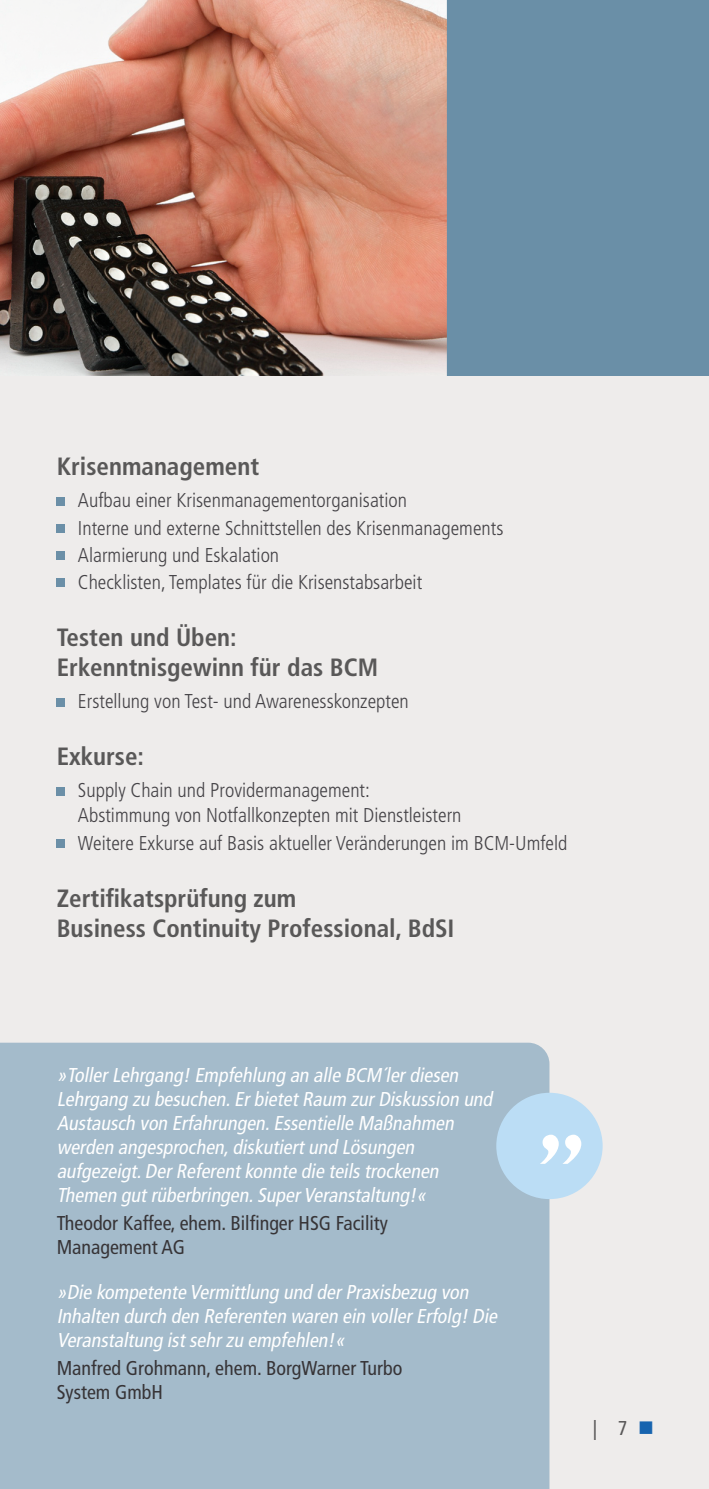
<style>
.page{position:relative;width:709px;height:1489px;background:#fff}
.page>*{position:absolute;margin:0;border:0;box-sizing:border-box;transform-origin:0 0}
.t1{font:700 condensed 25px/30px "Frutiger LT Std";color:#595858}
.t2{font:italic condensed 20px/24px "Frutiger LT Std";color:#fff}
.t3{font:300 condensed 20px/27.2px "Frutiger LT Std";color:#454347}
.t4{font:condensed 20px/24px "Frutiger LT Std";color:#373437}
.t5{font:condensed 20px "Frutiger LT Std";color:#595858}
</style>
<div class="page">
<div style="left:0;top:0;width:709px;height:1488px;background:#eeeceb"></div>
<img style="left:0;top:0;width:709px;height:376px">
<div style="left:0;top:1042px;width:549px;height:446px;background:#a4bbcb"></div>
<div style="left:496px;top:1092px;width:106px;height:106px;background:#bbddf5;border-radius:50%"></div>
<svg style="left:541px;top:1134px;width:40px;height:29px"></svg>
<div style="left:57px;top:497px;width:8px;height:8px;background:#6b8fa7"></div>
<div style="left:57px;top:524px;width:8px;height:9px;background:#6b8fa7"></div>
<div style="left:57px;top:551px;width:8px;height:9px;background:#6b8fa7"></div>
<div style="left:57px;top:579px;width:8px;height:8px;background:#6b8fa7"></div>
<div style="left:57px;top:698px;width:8px;height:8px;background:#6b8fa7"></div>
<div style="left:57px;top:787px;width:8px;height:8px;background:#6b8fa7"></div>
<div style="left:57px;top:839px;width:8px;height:8px;background:#6b8fa7"></div>
<p class="t1" style="left:57px;top:451px;width:204px">Krisenmanagement</p>
<p class="t3" style="left:78px;top:487px;width:427px">Aufbau einer Krisenmanagementorganisation<br>Interne und externe Schnittstellen des Krisenmanagements Alarmierung und Eskalation<br>Checklisten, Templates für die Krisenstabsarbeit</p>
<p class="t1" style="left:57px;top:622px;width:323px">Testen und Üben:<br>Erkenntnisgewinn für das BCM</p>
<p class="t3" style="left:78px;top:687px;width:332px">Erstellung von Test- und Awarenesskonzepten</p>
<p class="t1" style="left:57px;top:741px;width:89px">Exkurse:</p>
<p class="t3" style="left:78px;top:778px;width:385px;line-height:25px">Supply Chain und Providermanagement:<br>Abstimmung von Notfallkonzepten mit Dienstleistern</p>
<p class="t3" style="left:78px;top:829px;width:491px">Weitere Exkurse auf Basis aktueller Veränderungen im BCM-Umfeld</p>
<p class="t1" style="left:57px;top:883px;width:399px">Zertifikatsprüfung zum<br>Business Continuity Professional, BdSI</p>
<p class="t2" style="left:57px;top:1063px;width:441px">»TollerLehrgang!Empfehlung an alle BCM´lerdiesen Lehrgang zu besuchen.ErbietetRaum zurDiskussion und Austausch von Erfahrungen.Essentielle Maßnahmen werden angesprochen,diskutiertund Lösungen aufgezeigt.DerReferentkonnte die teilstrockenen Themen gutrüberbringen.SuperVeranstaltung!«</p>
<p class="t4" style="left:57px;top:1210px;width:333px">Theodor Kaffee, ehem. Bilfinger HSG Facility<br>Management AG</p>
<p class="t2" style="left:57px;top:1280px;width:446px">»Die kompetente Vermittlung und derPraxisbezug von<br>Inhalten durch den Referenten waren ein vollerErfolg!Die<br>Veranstaltung istsehrzu empfehlen!«</p>
<p class="t4" style="left:57px;top:1355px;width:347px">Manfred Grohmann, ehem. BorgWarner Turbo<br>System GmbH</p>
<p class="t5" style="left:593px;top:1415px;width:61px">|7<sup>■</sup></p>
</div>
